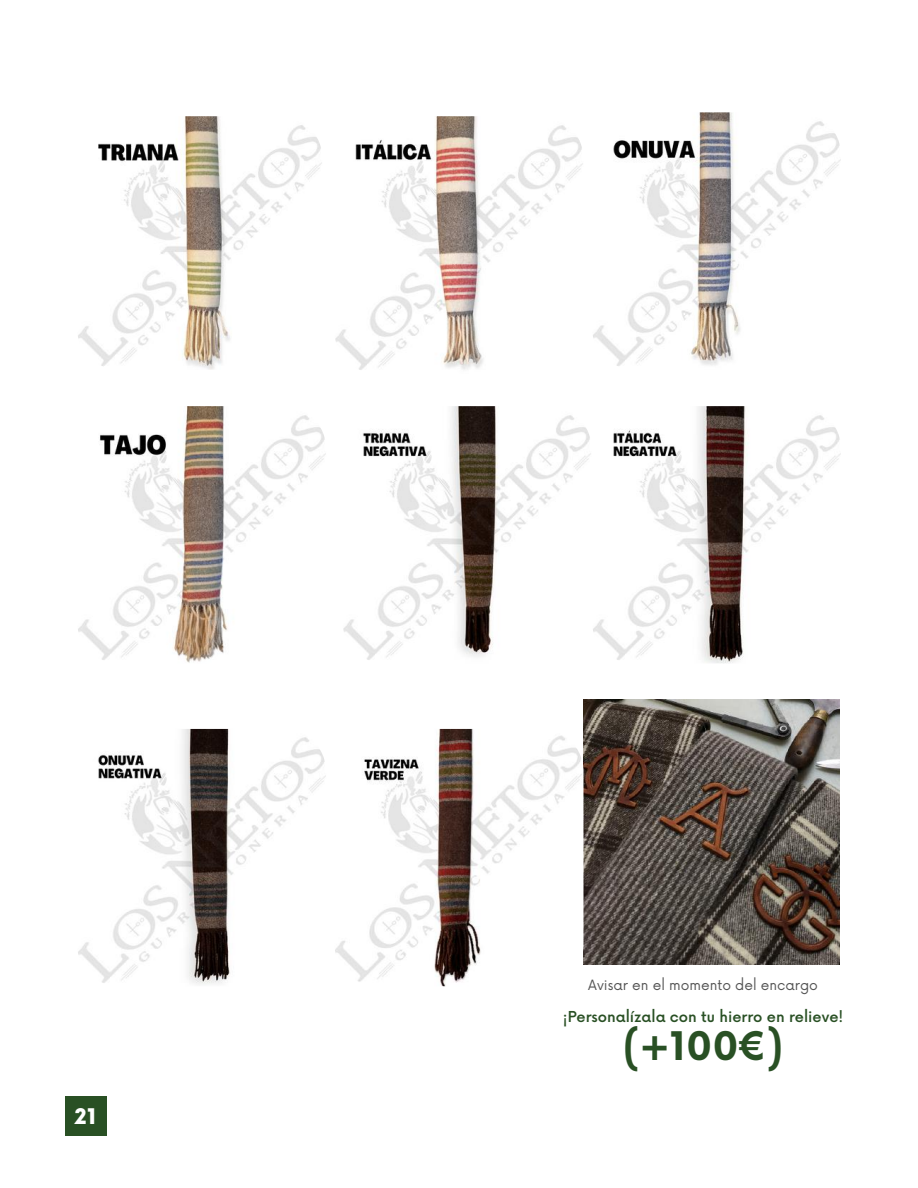
<style>
.page{position:relative;width:918px;height:1188px;background:#fff}
.page>*{position:absolute;margin:0;border:0;box-sizing:border-box;transform-origin:0 0}
.t1{font:700 38.4px "Now";color:#295024}
.t2{font:900 21px "Now";color:#fff}
.t3{font:500 14.7px "Now";color:#295024}
.t4{font:13.8px "Now";color:#545454}
</style>
<div class="page">
<img style="left:77px;top:116px;width:245px;height:254px;border-radius:42px">
<img style="left:592px;top:112px;width:249px;height:258px;border-radius:42px">
<img style="left:77px;top:406px;width:249px;height:257px;border-radius:42px">
<img style="left:335px;top:116px;width:248px;height:258px;border-radius:42px">
<img style="left:584px;top:700px;width:255px;height:264px">
<img style="left:343px;top:406px;width:248px;height:257px;border-radius:42px">
<img style="left:592px;top:406px;width:249px;height:257px;border-radius:42px">
<img style="left:77px;top:729px;width:249px;height:257px;border-radius:42px">
<div style="left:65px;top:1096px;width:41px;height:40px;background:#295024"></div>
<img style="left:335px;top:729px;width:248px;height:257px;border-radius:42px">
<h2 class="t2" style="left:75px;top:1105px;width:23px">21</h2>
<p class="t4" style="left:588px;top:978px;width:231px">Avisar en el momento del encargo</p>
<p class="t3" style="left:563px;top:1009px;width:282px">¡Personalízala con tu hierro en relieve!</p>
<h1 class="t1" style="left:623px;top:1025px;width:162px">(+100€)</h1>
</div>
